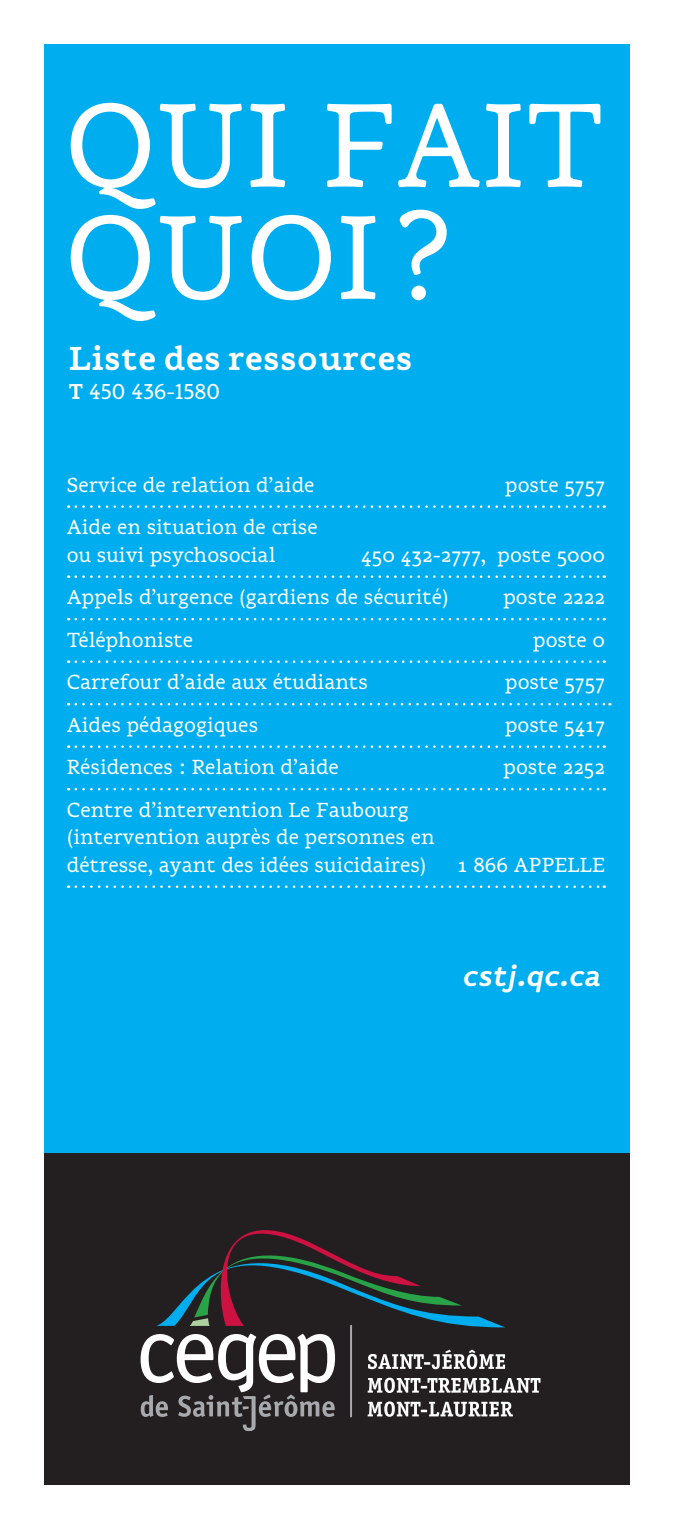
<style>
.page{position:relative;width:674px;height:1530px;background:#fff}
.page>*{position:absolute;margin:0;border:0;box-sizing:border-box;transform-origin:0 0}
.t1{font:124.5px/112px "Flembo Text SC";color:#fff}
.t2{font:700 34.75px "Flembo Text";color:#fff}
.t3{font:italic 700 30px "Flembo Title";color:#fff}
.t4{font:22.5px "Flembo Text SC";color:#fff}
.t5{font:21.25px/27.5px "Flembo Text";color:#fff}
.s1{font-family:"Flembo Text Bold SC"}
</style>
<div class="page">
<div style="left:44px;top:44px;width:585px;height:1440px;background:#00aeef"></div>
<svg style="left:76px;top:505px;width:529px;height:3px"></svg>
<svg style="left:76px;top:575px;width:529px;height:3px"></svg>
<svg style="left:76px;top:618px;width:529px;height:2px"></svg>
<svg style="left:76px;top:660px;width:529px;height:3px"></svg>
<svg style="left:76px;top:703px;width:534px;height:2px"></svg>
<svg style="left:76px;top:745px;width:529px;height:3px"></svg>
<svg style="left:76px;top:788px;width:529px;height:2px"></svg>
<svg style="left:76px;top:885px;width:529px;height:3px"></svg>
<div style="left:44px;top:1153px;width:585px;height:331px;background:#231f20"></div>
<hr style="left:350px;top:1325px;width:2px;height:92px;background:#a8a9ad">
<svg style="left:141px;top:1333px;width:194px;height:98px"></svg>
<svg style="left:156px;top:1230px;width:348px;height:97px"></svg>
<svg style="left:368px;top:1349px;width:137px;height:20px"></svg>
<svg style="left:368px;top:1377px;width:172px;height:16px"></svg>
<svg style="left:368px;top:1401px;width:145px;height:16px"></svg>
<h1 class="t1" style="left:65px;top:89px;width:541px">QUI FAIT<br>QUOI ?</h1>
<h2 class="t2" style="left:69px;top:339px;width:345px">Liste des ressources</h2>
<p class="t4" style="left:69px;top:379px;width:153px"><span class="s1">T</span> 450 436-1580</p>
<p class="t5" style="left:67px;top:471px;width:249px">Service de relation d’aide</p>
<p class="t5" style="left:505px;top:471px;width:101px">poste 5757</p>
<p class="t5" style="left:67px;top:513px;width:252px">Aide en situation de crise ou suivi psychosocial</p>
<p class="t5" style="left:67px;top:533px;width:539px;line-height:42.5px;text-indent:294px">450 432-2777, poste 5000<br>Appels d’urgence (gardiens de sécurité)</p>
<p class="t5" style="left:503px;top:583px;width:103px">poste 2222</p>
<p class="t5" style="left:67px;top:626px;width:128px">Téléphoniste</p>
<p class="t5" style="left:533px;top:626px;width:73px">poste 0</p>
<p class="t5" style="left:67px;top:668px;width:302px">Carrefour d’aide aux étudiants</p>
<p class="t5" style="left:505px;top:668px;width:101px">poste 5757</p>
<p class="t5" style="left:67px;top:711px;width:193px">Aides pédagogiques</p>
<p class="t5" style="left:505px;top:711px;width:101px">poste 5417</p>
<p class="t5" style="left:67px;top:753px;width:274px">Résidences : Relation d’aide</p>
<p class="t5" style="left:503px;top:753px;width:103px">poste 2252</p>
<p class="t5" style="left:67px;top:796px;width:369px">Centre d’intervention Le Faubourg (intervention auprès de personnes en détresse, ayant des idées suicidaires)</p>
<p class="t5" style="left:458px;top:851px;width:148px">1 866 APPELLE</p>
<h3 class="t3" style="left:463px;top:959px;width:140px">cstj.qc.ca</h3>
</div>
